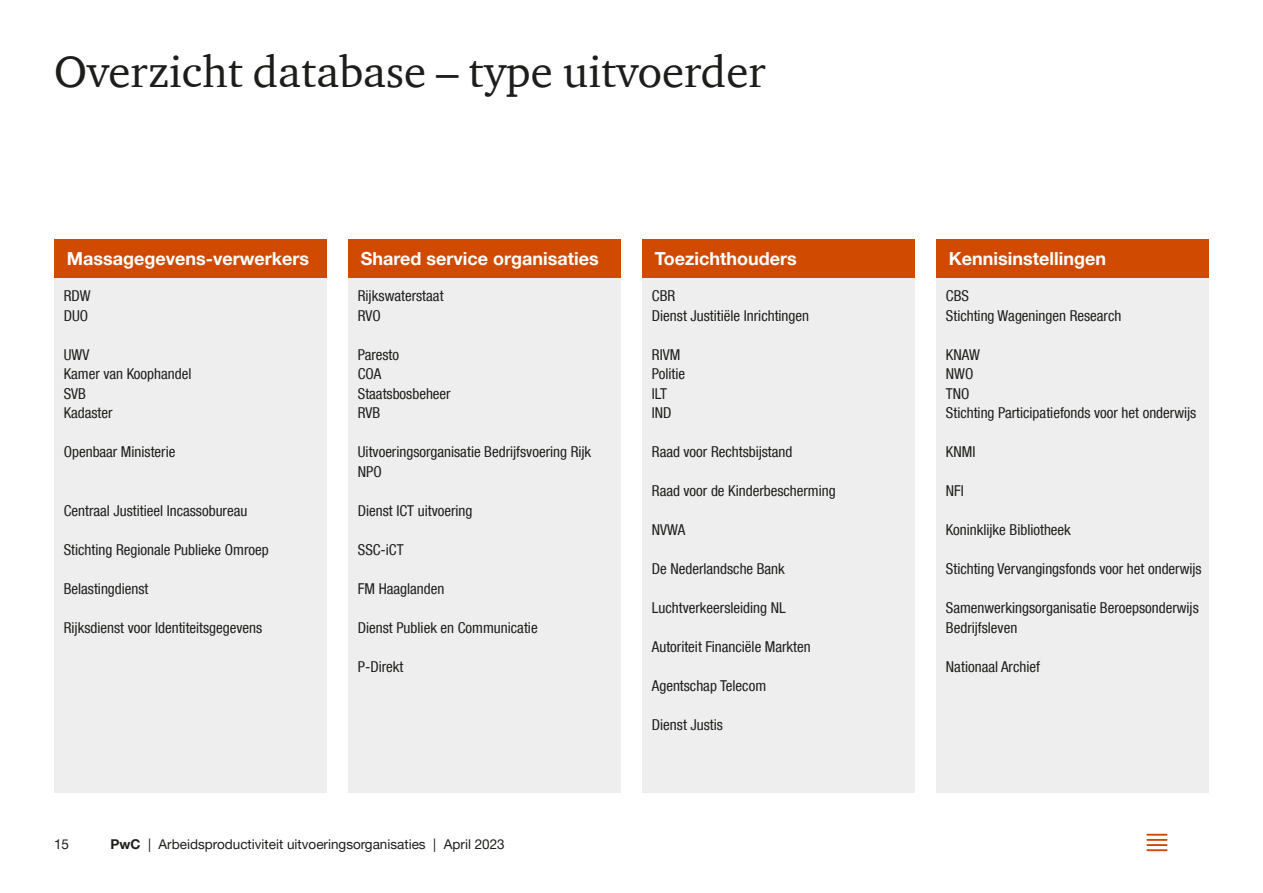
<style>
.page{position:relative;width:1263px;height:893px;background:#fff}
.page>*{position:absolute;margin:0;border:0;box-sizing:border-box;transform-origin:0 0}
.t1{font:45px "ITC Charter Com";color:#1d1d1b}
.t2{font:700 18px "Helvetica Neue LT Pro";color:#fff}
.t3{font:condensed 15px "Helvetica Neue LT Com";color:#1d1d1b}
.t4{font:13.5px "Helvetica Neue LT Pro";color:#1d1d1b}
.s1{font-weight:700}
</style>
<div class="page">
<hr style="left:1147px;top:834px;width:20px;height:2px;background:#d04a02">
<hr style="left:1147px;top:839px;width:20px;height:2px;background:#d04a02">
<hr style="left:1147px;top:844px;width:20px;height:2px;background:#d04a02">
<hr style="left:1147px;top:849px;width:20px;height:2px;background:#d04a02">
<div style="left:54px;top:278px;width:273px;height:515px;background:#eee"></div>
<div style="left:348px;top:278px;width:273px;height:515px;background:#eee"></div>
<div style="left:642px;top:278px;width:273px;height:515px;background:#eee"></div>
<div style="left:936px;top:278px;width:273px;height:515px;background:#eee"></div>
<div style="left:54px;top:239px;width:273px;height:39px;background:#d04a02"></div>
<div style="left:348px;top:239px;width:273px;height:39px;background:#d04a02"></div>
<div style="left:642px;top:239px;width:273px;height:39px;background:#d04a02"></div>
<div style="left:936px;top:239px;width:273px;height:39px;background:#d04a02"></div>
<p class="t1" style="left:54px;top:44px;width:713px">Overzicht database – type uitvoerder</p>
<p class="t2" style="left:67px;top:247px;width:244px">Massagegevens-verwerkers</p>
<p class="t2" style="left:361px;top:247px;width:239px">Shared service organisaties</p>
<p class="t2" style="left:655px;top:247px;width:144px">Toezichthouders</p>
<p class="t2" style="left:949px;top:247px;width:159px">Kennisinstellingen</p>
<p class="t3" style="left:64px;top:287px;width:28px">RDW</p>
<p class="t3" style="left:64px;top:307px;width:26px">DUO</p>
<p class="t3" style="left:64px;top:346px;width:27px">UWV</p>
<p class="t3" style="left:64px;top:365px;width:129px">Kamer van Koophandel</p>
<p class="t3" style="left:64px;top:385px;width:24px">SVB</p>
<p class="t3" style="left:64px;top:404px;width:50px">Kadaster</p>
<p class="t3" style="left:64px;top:443px;width:113px">Openbaar Ministerie</p>
<p class="t3" style="left:652px;top:287px;width:25px">CBR</p>
<p class="t3" style="left:652px;top:307px;width:159px">Dienst Justitiële Inrichtingen</p>
<p class="t3" style="left:652px;top:346px;width:30px">RIVM</p>
<p class="t3" style="left:652px;top:365px;width:35px">Politie</p>
<p class="t3" style="left:652px;top:385px;width:17px">ILT</p>
<p class="t3" style="left:652px;top:404px;width:21px">IND</p>
<p class="t3" style="left:652px;top:443px;width:142px">Raad voor Rechtsbijstand</p>
<p class="t3" style="left:652px;top:482px;width:185px">Raad voor de Kinderbescherming</p>
<p class="t3" style="left:652px;top:521px;width:35px">NVWA</p>
<p class="t3" style="left:652px;top:560px;width:135px">De Nederlandsche Bank</p>
<p class="t3" style="left:652px;top:599px;width:135px">Luchtverkeersleiding NL</p>
<p class="t3" style="left:652px;top:638px;width:160px">Autoriteit Financiële Markten</p>
<p class="t3" style="left:652px;top:677px;width:116px">Agentschap Telecom</p>
<p class="t3" style="left:652px;top:716px;width:73px">Dienst Justis</p>
<p class="t3" style="left:946px;top:287px;width:25px">CBS</p>
<p class="t3" style="left:946px;top:307px;width:177px">Stichting Wageningen Research</p>
<p class="t3" style="left:946px;top:346px;width:35px">KNAW</p>
<p class="t3" style="left:946px;top:365px;width:29px">NWO</p>
<p class="t3" style="left:946px;top:385px;width:25px">TNO</p>
<p class="t3" style="left:946px;top:404px;width:252px">Stichting Participatiefonds voor het onderwijs</p>
<p class="t3" style="left:946px;top:443px;width:31px">KNMI</p>
<p class="t3" style="left:946px;top:482px;width:20px">NFI</p>
<p class="t3" style="left:946px;top:521px;width:126px">Koninklijke Bibliotheek</p>
<p class="t3" style="left:946px;top:560px;width:257px">Stichting Vervangingsfonds voor het onderwijs</p>
<p class="t3" style="left:946px;top:599px;width:254px">Samenwerkingsorganisatie Beroepsonderwijs</p>
<p class="t3" style="left:946px;top:619px;width:73px">Bedrijfsleven</p>
<p class="t3" style="left:946px;top:658px;width:96px">Nationaal Archief</p>
<p class="t3" style="left:358px;top:287px;width:87px">Rijkswaterstaat</p>
<p class="t3" style="left:358px;top:307px;width:25px">RVO</p>
<p class="t3" style="left:358px;top:346px;width:43px">Paresto</p>
<p class="t3" style="left:358px;top:365px;width:25px">COA</p>
<p class="t3" style="left:358px;top:385px;width:94px">Staatsbosbeheer</p>
<p class="t3" style="left:358px;top:404px;width:24px">RVB</p>
<p class="t3" style="left:358px;top:443px;width:235px">Uitvoeringsorganisatie Bedrijfsvoering Rijk</p>
<p class="t3" style="left:358px;top:463px;width:25px">NPO</p>
<p class="t3" style="left:358px;top:502px;width:116px">Dienst ICT uitvoering</p>
<p class="t3" style="left:358px;top:541px;width:47px">SSC-iCT</p>
<p class="t3" style="left:358px;top:580px;width:88px">FM Haaglanden</p>
<p class="t3" style="left:358px;top:619px;width:181px">Dienst Publiek en Communicatie</p>
<p class="t3" style="left:358px;top:658px;width:47px">P-Direkt</p>
<p class="t3" style="left:64px;top:502px;width:185px">Centraal Justitieel Incassobureau</p>
<p class="t3" style="left:64px;top:541px;width:206px">Stichting Regionale Publieke Omroep</p>
<p class="t3" style="left:64px;top:580px;width:86px">Belastingdienst</p>
<p class="t3" style="left:64px;top:619px;width:200px">Rijksdienst voor Identiteitsgegevens</p>
<p class="t4" style="left:54px;top:835px;width:17px">15</p>
<p class="t4" style="left:111px;top:835px;width:396px"><span class="s1">PwC</span> | Arbeidsproductiviteit uitvoeringsorganisaties | April 2023</p>
</div>
